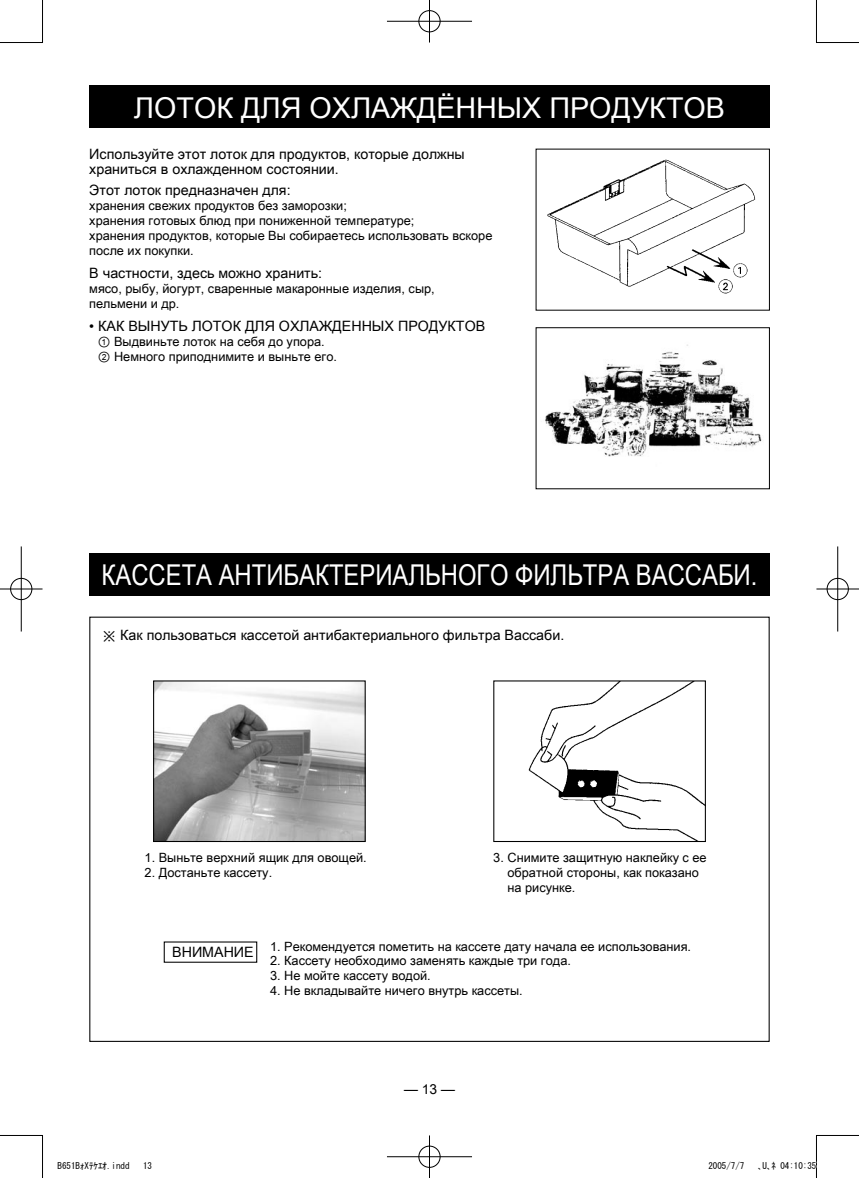
<style>
.page{position:relative;width:859px;height:1178px;background:#fff}
.page>*{position:absolute;margin:0;border:0;box-sizing:border-box;transform-origin:0 0}
.頂標{font:28.65px "Arial Unicode MS";color:#fff;scale:.83 1}
.頂標-2{font:28.65px "Arial Unicode MS";color:#fff}
.小標{font:14.25px/14.9px "Arial Unicode MS";color:#000}
.小標段前1_5mm{font:14.25px "Arial Unicode MS";color:#000}
.t1{font:13.8px "Arial Unicode MS";color:#000}
.內文{font:12.75px/14.9px "Arial Unicode MS";color:#000}
.內文內縮2mm{font:12.75px "Arial Unicode MS";color:#000}
.t2{font:9px "MS Gothic";color:#000}
</style>
<div class="page">
<div style="left:89px;top:85px;width:681px;height:43px;background:#000"></div>
<div style="left:89px;top:553px;width:681px;height:42px;background:#000"></div>
<img style="left:155px;top:682px;width:209px;height:158px">
<div style="left:153px;top:680px;width:213px;height:162px;border:1px solid #000"></div>
<img style="left:528px;top:682px;width:176px;height:158px">
<div style="left:493px;top:680px;width:213px;height:162px;border:1px solid #000"></div>
<img style="left:547px;top:159px;width:209px;height:135px">
<img style="left:545px;top:344px;width:217px;height:113px">
<div style="left:536px;top:327px;width:234px;height:162px;border:1px solid #000"></div>
<hr style="left:0;top:42px;width:43px;height:1px;background:#000">
<hr style="left:816px;top:42px;width:43px;height:1px;background:#000">
<hr style="left:0;top:1135px;width:43px;height:1px;background:#000">
<hr style="left:816px;top:1135px;width:43px;height:1px;background:#000">
<hr style="left:42px;top:0;width:1px;height:43px;background:#000">
<hr style="left:42px;top:1135px;width:1px;height:43px;background:#000">
<hr style="left:816px;top:0;width:1px;height:43px;background:#000">
<hr style="left:816px;top:1135px;width:1px;height:43px;background:#000">
<div style="left:418px;top:10px;width:23px;height:23px;border:2px solid #fff;border-radius:50%"></div>
<hr style="left:387px;top:20px;width:85px;height:2px;background:#fff">
<hr style="left:428px;top:0;width:3px;height:43px;background:#fff">
<div style="left:419px;top:10px;width:21px;height:22px;border:1px solid #000;border-radius:50%"></div>
<hr style="left:387px;top:21px;width:85px;height:1px;background:#000">
<hr style="left:429px;top:0;width:1px;height:43px;background:#000">
<div style="left:418px;top:1145px;width:23px;height:23px;border:2px solid #fff;border-radius:50%"></div>
<hr style="left:387px;top:1155px;width:85px;height:3px;background:#fff">
<hr style="left:428px;top:1135px;width:3px;height:43px;background:#fff">
<div style="left:419px;top:1146px;width:21px;height:21px;border:1px solid #000;border-radius:50%"></div>
<hr style="left:387px;top:1156px;width:85px;height:1px;background:#000">
<hr style="left:429px;top:1135px;width:1px;height:43px;background:#000">
<div style="left:10px;top:577px;width:23px;height:24px;border:2px solid #fff;border-radius:50%"></div>
<hr style="left:0;top:588px;width:43px;height:2px;background:#fff">
<hr style="left:20px;top:546px;width:2px;height:85px;background:#fff">
<div style="left:10px;top:578px;width:22px;height:22px;border:1px solid #000;border-radius:50%"></div>
<hr style="left:0;top:589px;width:43px;height:1px;background:#000">
<hr style="left:21px;top:546px;width:1px;height:85px;background:#000">
<div style="left:826px;top:577px;width:23px;height:24px;border:2px solid #fff;border-radius:50%"></div>
<hr style="left:816px;top:588px;width:43px;height:2px;background:#fff">
<hr style="left:837px;top:546px;width:2px;height:85px;background:#fff">
<div style="left:827px;top:578px;width:21px;height:22px;border:1px solid #000;border-radius:50%"></div>
<hr style="left:816px;top:589px;width:43px;height:1px;background:#000">
<hr style="left:837px;top:546px;width:1px;height:85px;background:#000">
<p class="頂標-2" style="left:134px;top:87px;width:593px">ЛОТОК ДЛЯ ОХЛАЖДЁННЫХ ПРОДУКТОВ</p>
<p class="小標" style="left:89px;top:146px;width:377px">Используйте этот лоток для продуктов, которые должны храниться в охлажденном состоянии.</p>
<p class="小標段前1_5mm" style="left:89px;top:180px;width:203px">Этот лоток предназначен для:</p>
<p class="內文" style="left:89px;top:198px;width:259px">хранения свежих продуктов без заморозки;</p>
<p class="內文" style="left:89px;top:213px;width:327px">хранения готовых блюд при пониженной температуре;</p>
<p class="內文" style="left:89px;top:228px;width:405px">хранения продуктов, которые Вы собираетесь использовать вскоре после их покупки.</p>
<p class="小標" style="left:89px;top:265px;width:234px">В частности, здесь можно хранить:</p>
<p class="內文" style="left:89px;top:281px;width:347px">мясо, рыбу, йогурт, сваренные макаронные изделия, сыр, пельмени и др.</p>
<p class="小標" style="left:89px;top:318px;width:397px">• КАК ВЫНУТЬ ЛОТОК ДЛЯ ОХЛАЖДЕННЫХ ПРОДУКТОВ</p>
<p class="內文內縮2mm" style="left:98px;top:332px;width:228px">① Выдвиньте лоток на себя до упора.</p>
<p class="內文內縮2mm" style="left:98px;top:347px;width:241px">② Немного приподнимите и выньте его.</p>
<p class="頂標" style="left:102px;top:554px;width:792px">КАССЕТА АНТИБАКТЕРИАЛЬНОГО ФИЛЬТРА ВАССАБИ.</p>
<p class="小標" style="left:102px;top:627px;width:464px">※ Как пользоваться кассетой антибактериального фильтра Вассаби.</p>
<p class="內文" style="left:145px;top:849px;width:224px">1. Выньте верхний ящик для овощей.</p>
<p class="內文" style="left:145px;top:864px;width:129px">2. Достаньте кассету.</p>
<p class="內文" style="left:507px;top:849px;width:201px;text-indent:-14px">3. Снимите защитную наклейку с ее обратной стороны, как показано на рисунке.</p>
<p class="小標" style="left:172px;top:944px;width:83px">ВНИМАНИЕ</p>
<p class="內文" style="left:270px;top:938px;width:423px">1. Рекомендуется пометить на кассете дату начала ее использования.</p>
<p class="內文" style="left:270px;top:953px;width:302px">2. Кассету необходимо заменять каждые три года.</p>
<p class="內文" style="left:270px;top:968px;width:162px">3. Не мойте кассету водой.</p>
<p class="內文" style="left:270px;top:983px;width:254px">4. Не вкладывайте ничего внутрь кассеты.</p>
<p class="t1" style="left:404px;top:1079px;width:52px">— 13 —</p>
<p class="t2" style="left:58px;top:1161px;width:73px">B651BｫXﾃｹｴｵ.indd</p>
<p class="t2" style="left:143px;top:1161px;width:10px">13</p>
<p class="t2" style="left:708px;top:1161px;width:37px">2005/7/7</p>
<p class="t2" style="left:758px;top:1161px;width:60px">､U､ﾈ 04:10:35</p>
</div>
